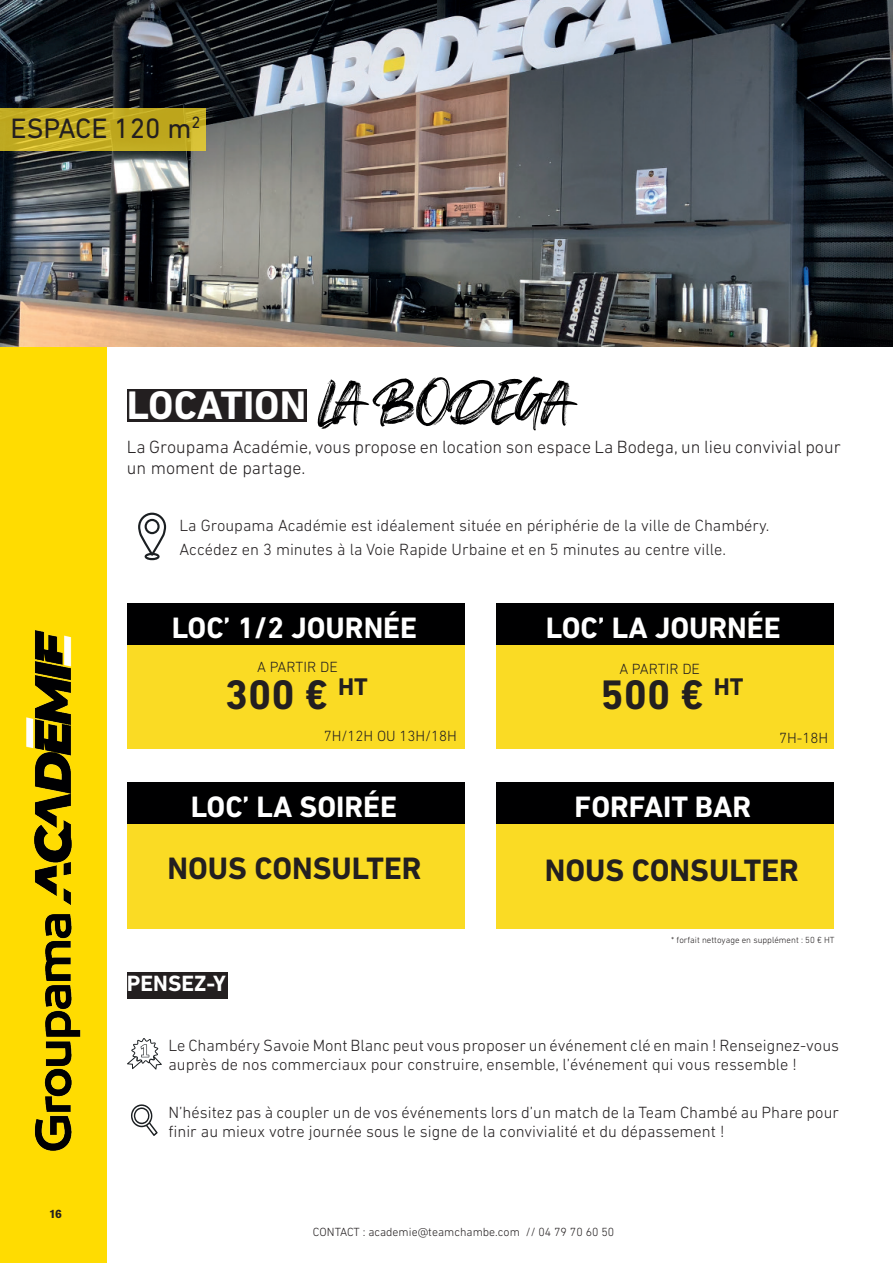
<style>
.page{position:relative;width:893px;height:1263px;background:#fff}
.page>*{position:absolute;margin:0;border:0;box-sizing:border-box;transform-origin:0 0}
.t1{font:72px "Summer Loving";color:#000001}
.t2{font:700 42px "DIN Next LT Pro";color:#231f20}
.t3{font:700 40.5px "DIN Next LT Pro";color:#fff}
.t4{font:700 31.5px "DIN Next LT Pro";color:#231f20}
.t5{font:700 30px "DIN Next LT Pro";color:#fff}
.t6{font:28.5px "DIN Next LT Pro";color:#231f20}
.t7{font:700 22.5px "DIN Next LT Pro";color:#fff}
.t8{font:300 18px/21px "DIN Next LT Pro";color:#231f20}
.t9{font:300 16.5px/19.5px "DIN Next LT Pro";color:#231f20}
.t10{font:300 15px "DIN Next LT Pro";color:#231f20}
.t11{font:300 12px "DIN Next LT Pro";color:#231f20}
.t12{font:700 12px "Akzidenz Grotesk Pro";color:#231f20}
.t13{font:300 9px "DIN Next LT Pro";color:#231f20}
</style>
<div class="page">
<div style="left:0;top:0;width:107px;height:1263px;background:#ffdc01"></div>
<img style="left:26px;top:630px;width:55px;height:521px">
<div style="left:127px;top:389px;width:179px;height:32px;background:#231f20"></div>
<img style="left:1px;top:0;width:892px;height:347px">
<svg style="left:0;top:108px;width:206px;height:42px;fill:#bfa920"></svg>
<div style="left:127px;top:972px;width:100px;height:27px;background:#231f20"></div>
<svg style="left:127px;top:1038px;width:35px;height:31px"></svg>
<div style="left:128px;top:644px;width:337px;height:105px;background:#fadb24"></div>
<div style="left:128px;top:603px;width:337px;height:42px;background:#000001"></div>
<div style="left:496px;top:644px;width:338px;height:105px;background:#fadb24"></div>
<div style="left:496px;top:603px;width:338px;height:42px;background:#000001"></div>
<div style="left:127px;top:824px;width:337px;height:104px;background:#fadb24"></div>
<div style="left:127px;top:783px;width:337px;height:41px;background:#000001"></div>
<div style="left:496px;top:824px;width:337px;height:104px;background:#fadb24"></div>
<div style="left:496px;top:783px;width:337px;height:41px;background:#000001"></div>
<svg style="left:138px;top:513px;width:28px;height:47px"></svg>
<svg style="left:131px;top:1104px;width:27px;height:32px"></svg>
<h3 class="t6" style="left:11px;top:111px;width:191px">ESPACE 120 m<sup>2</sup></h3>
<h1 class="t1" style="left:317px;top:358px;width:254px">LA BODEGA</h1>
<h3 class="t3" style="left:127px;top:382px;width:181px">LOCATION</h3>
<p class="t8" style="left:127px;top:436px;width:715px">La Groupama Académie, vous propose en location son espace La Bodega, un lieu convivial pour un moment de partage.</p>
<p class="t9" style="left:180px;top:514px;width:591px;line-height:23.7px">La Groupama Académie est idéalement située en périphérie de la ville de Chambéry.<br>Accédez en 3 minutes à la Voie Rapide Urbaine et en 5 minutes au centre ville.</p>
<h3 class="t5" style="left:172px;top:610px;width:247px">LOC’ 1/2 JOURNÉE</h3>
<h3 class="t5" style="left:546px;top:610px;width:236px">LOC’ LA JOURNÉE</h3>
<p class="t10" style="left:257px;top:658px;width:82px">A PARTIR DE</p>
<p class="t10" style="left:619px;top:660px;width:82px">A PARTIR DE</p>
<h2 class="t2" style="left:225px;top:670px;width:144px">300 € <sup>HT</sup></h2>
<h2 class="t2" style="left:600px;top:671px;width:144px">500 € <sup>HT</sup></h2>
<p class="t10" style="left:324px;top:727px;width:135px">7H/12H OU 13H/18H</p>
<p class="t10" style="left:779px;top:730px;width:51px">7H-18H</p>
<h3 class="t5" style="left:191px;top:789px;width:208px">LOC’ LA SOIRÉE</h3>
<h3 class="t5" style="left:575px;top:789px;width:178px">FORFAIT BAR</h3>
<h3 class="t4" style="left:167px;top:850px;width:255px">NOUS CONSULTER</h3>
<h3 class="t4" style="left:545px;top:852px;width:255px">NOUS CONSULTER</h3>
<p class="t13" style="left:671px;top:935px;width:165px">* forfait nettoyage en supplément : 50 € HT</p>
<h3 class="t7" style="left:127px;top:970px;width:100px">PENSEZ-Y</h3>
<p class="t12" style="left:49px;top:1206px;width:14px">16</p>
<p class="t9" style="left:168px;top:1035px;width:672px">Le Chambéry Savoie Mont Blanc peut vous proposer un événement clé en main ! Renseignez-vous auprès de nos commerciaux pour construire, ensemble, l’événement qui vous ressemble !</p>
<p class="t9" style="left:168px;top:1102px;width:672px">N’hésitez pas à coupler un de vos événements lors d’un match de la Team Chambé au Phare pour finir au mieux votre journée sous le signe de la convivialité et du dépassement !</p>
<p class="t11" style="left:313px;top:1225px;width:303px">CONTACT : academie@teamchambe.com // 04 79 70 60 50</p>
</div>
